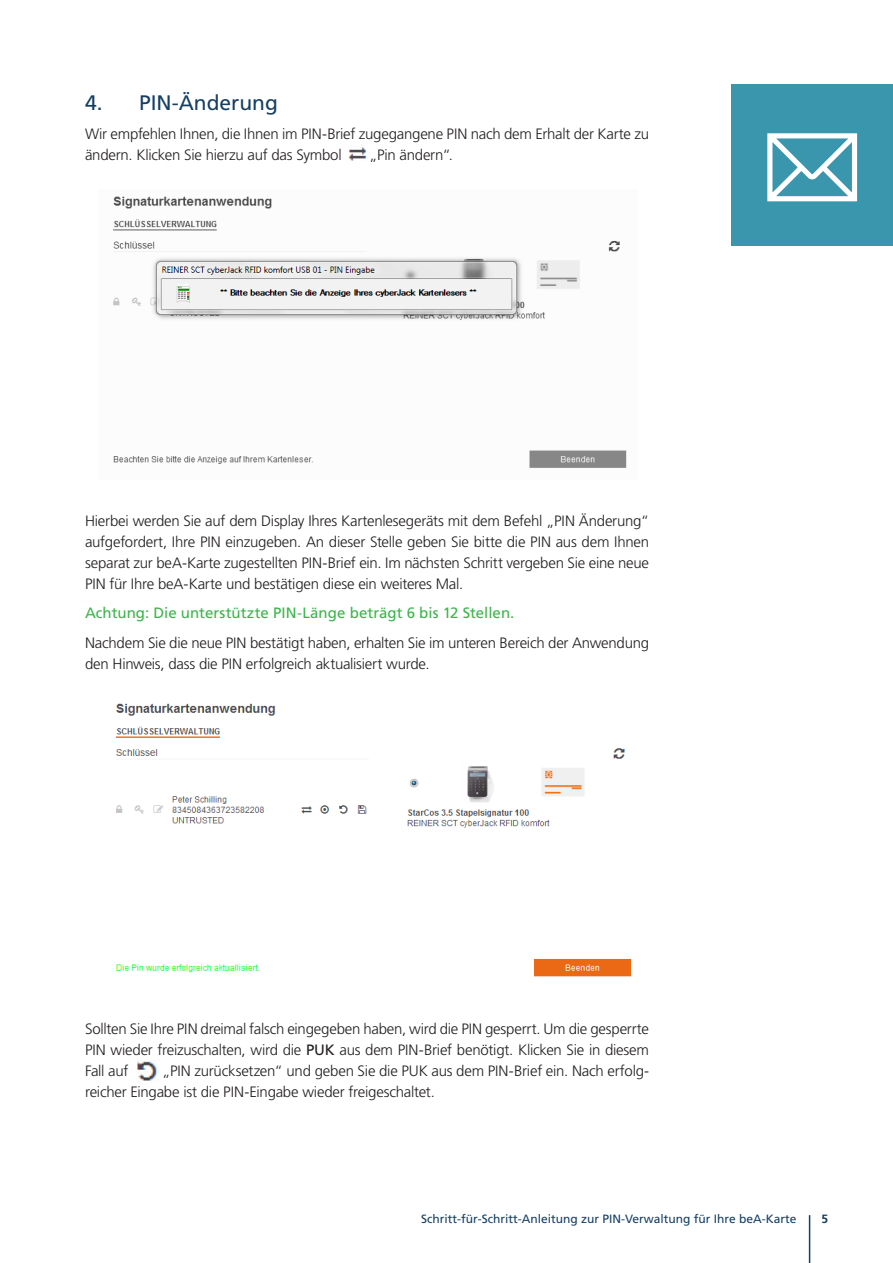
<style>
.page{position:relative;width:893px;height:1263px;background:#fff}
.page>*{position:absolute;margin:0;border:0;box-sizing:border-box;transform-origin:0 0}
.Antwort{font:21px "Frutiger LT Pro";color:#153f64}
.Antwort-2{font:300 15px/21px "Frutiger LT Pro";letter-spacing:-.015em;color:#231f20}
.Antwort-3{font:15px "Frutiger LT Pro";letter-spacing:.005em;color:#3ab54a}
.t1{font:12px "Frutiger LT Pro";color:#153f64}
.t2{font:700 12px "Frutiger LT Pro";color:#153f64}
.s1{font-weight:400}
</style>
<div class="page">
<hr style="left:809px;top:1215px;width:1px;height:48px;background:#153f64">
<div style="left:731px;top:84px;width:162px;height:162px;background:#3996ad"></div>
<img style="left:136px;top:1059px;width:22px;height:22px">
<img style="left:113px;top:196px;width:514px;height:272px">
<img style="left:115px;top:703px;width:517px;height:274px">
<img style="left:349px;top:147px;width:19px;height:14px">
<svg style="left:767px;top:133px;width:91px;height:69px"></svg>
<p class="Antwort" style="left:85px;top:90px;width:194px">4. PIN-Änderung</p>
<p class="Antwort-2" style="left:85px;top:124px;width:566px">Wir empfehlen Ihnen, die Ihnen im PIN-Brief zugegangene PIN nach dem Erhalt der Karte zu ändern. Klicken Sie hierzu auf das Symbol</p>
<p class="Antwort-2" style="left:369px;top:145px;width:85px">„Pin ändern“.</p>
<p class="Antwort-2" style="left:85px;top:510px;width:566px;text-align:justify">Hierbei werden Sie auf dem Display Ihres Kartenlesegeräts mit dem Befehl „PIN Änderung“ aufgefordert, Ihre PIN einzugeben. An dieser Stelle geben Sie bitte die PIN aus dem Ihnen separat zur beA-Karte zugestellten PIN-Brief ein. Im nächsten Schritt vergeben Sie eine neue PIN für Ihre beA-Karte und bestätigen diese ein weiteres Mal.</p>
<p class="Antwort-3" style="left:85px;top:604px;width:431px">Achtung: Die unterstützte PIN-Länge beträgt 6 bis 12 Stellen.</p>
<p class="Antwort-2" style="left:85px;top:632px;width:565px">Nachdem Sie die neue PIN bestätigt haben, erhalten Sie im unteren Bereich der Anwendung den Hinweis, dass die PIN erfolgreich aktualisiert wurde.</p>
<p class="Antwort-2" style="left:85px;top:1019px;width:566px;text-align:justify">Sollten Sie Ihre PIN dreimal falsch eingegeben haben, wird die PIN gesperrt. Um die gesperrte PIN wieder freizuschalten, wird die <span class="s1">PUK</span> aus dem PIN-Brief benötigt. Klicken Sie in diesem Fall auf</p>
<p class="Antwort-2" style="left:85px;top:1061px;width:566px;text-indent:77px">„PIN zurücksetzen“ und geben Sie die PUK aus dem PIN-Brief ein. Nach erfolg&shy;reicher Eingabe ist die PIN-Eingabe wieder freigeschaltet.</p>
<p class="t1" style="left:421px;top:1211px;width:377px">Schritt-für-Schritt-Anleitung zur PIN-Verwaltung für Ihre beA-Karte</p>
<p class="t2" style="left:821px;top:1211px;width:8px">5</p>
</div>
